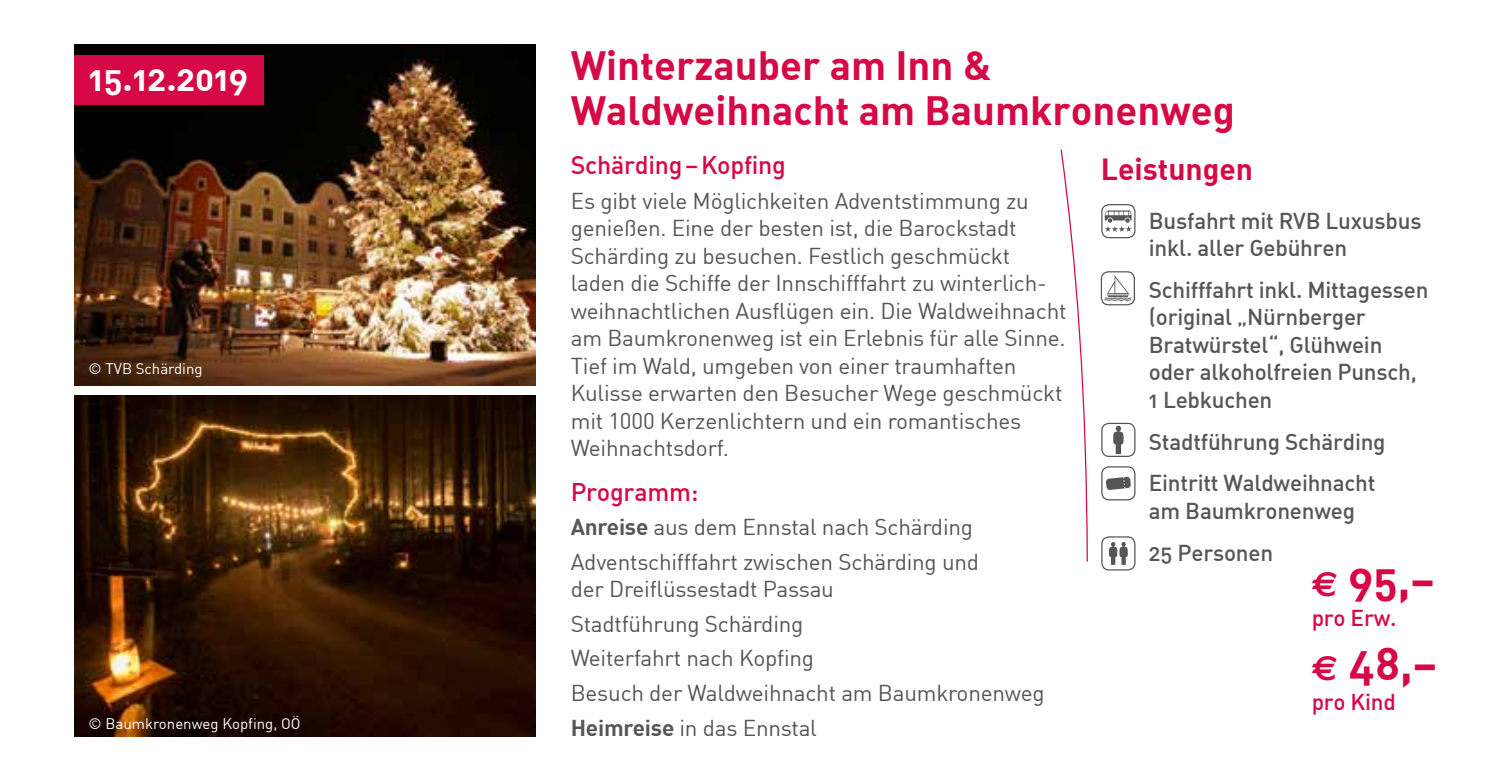
<style>
.page{position:relative;width:1489px;height:780px;background:#fff}
.page>*{position:absolute;margin:0;border:0;box-sizing:border-box;transform-origin:0 0}
.t1{font:45px "DIN Bold Alternate";color:#d60846}
.t2{font:40px/45px "DIN Bold Alternate";color:#d60846}
.t3{font:35px "DIN Bold Alternate";letter-spacing:-.01em;color:#fff}
.t4{font:30px "DIN Bold Alternate";color:#d60846}
.t5{font:25px "DIN Medium Alternate";letter-spacing:-.01em;color:#d60846}
.t6{font:22.5px/27.5px "DIN";letter-spacing:-.01em;color:#565656}
.t7{font:22.5px/27.5px "DIN Medium Alternate";letter-spacing:-.01em;color:#565656}
.t8{font:22.5px "DIN Medium Alternate";letter-spacing:-.01em;color:#d60846}
.t9{font:15px "DIN";color:#fff}
.s1{font-weight:700}
.s2{font-family:"Euro Sans";font-weight:700;font-size:35px}
</style>
<div class="page">
<img style="left:74px;top:396px;width:461px;height:340px">
<img style="left:74px;top:45px;width:461px;height:340px">
<svg style="left:1060px;top:149px;width:28px;height:413px"></svg>
<div style="left:74px;top:55px;width:190px;height:50px;background:#d60846"></div>
<div style="left:1101px;top:536px;width:34px;height:34px;border:1px solid #565656;border-radius:7px"></div>
<svg style="left:1109px;top:542px;width:18px;height:23px"></svg>
<div style="left:1101px;top:204px;width:34px;height:34px;border:1px solid #565656;border-radius:7px"></div>
<svg style="left:1104px;top:210px;width:27px;height:22px"></svg>
<svg style="left:1106px;top:476px;width:24px;height:14px"></svg>
<div style="left:1101px;top:466px;width:34px;height:34px;border:1px solid #565656;border-radius:7px"></div>
<div style="left:1101px;top:423px;width:34px;height:34px;border:1px solid #565656;border-radius:7px"></div>
<svg style="left:1113px;top:425px;width:10px;height:29px"></svg>
<svg style="left:1104px;top:275px;width:27px;height:27px"></svg>
<div style="left:1100px;top:271px;width:34px;height:34px;border:1px solid #565656;border-radius:7px"></div>
<h3 class="t3" style="left:89px;top:55px;width:161px">15.12.2019</h3>
<p class="t9" style="left:89px;top:359px;width:115px">© TVB Schärding</p>
<p class="t9" style="left:89px;top:714px;width:213px">© Baumkronenweg Kopfing, OÖ</p>
<h2 class="t2" style="left:570px;top:41px;width:665px">Winterzauber am Inn &amp;<br>Waldweihnacht am Baumkronenweg</h2>
<p class="t5" style="left:570px;top:149px;width:217px">Schärding–Kopfing</p>
<p class="t6" style="left:570px;top:186px;width:497px">Es gibt viele Möglichkeiten Adventstimmung zu genießen. Eine der besten ist, die Barockstadt Schärding zu besuchen. Festlich geschmückt laden die Schiffe der Innschifffahrt zu winterlich&shy;weihnachtlichen Ausflügen ein. Die Waldweihnacht am Baumkronenweg ist ein Erlebnis für alle Sinne.<br>Tief im Wald, umgeben von einer traumhaften Kulisse erwarten den Besucher Wege geschmückt mit 1000 Kerzenlichtern und ein romantisches Weihnachtsdorf.</p>
<p class="t5" style="left:570px;top:475px;width:129px">Programm:</p>
<p class="t6" style="left:570px;top:509px;width:410px;line-height:34.5px"><span class="s1">Anreise</span> aus dem Ennstal nach Schärding<br>Adventschifffahrt zwischen Schärding und</p>
<p class="t6" style="left:570px;top:571px;width:475px;line-height:34.5px">der Dreiflüssestadt Passau<br>Stadtführung Schärding<br>Weiterfahrt nach Kopfing<br>Besuch der Waldweihnacht am Baumkronenweg<br><span class="s1">Heimreise</span> in das Ennstal</p>
<h3 class="t4" style="left:1100px;top:149px;width:154px">Leistungen</h3>
<p class="t7" style="left:1148px;top:206px;width:274px">Busfahrt mit RVB Luxusbus inkl. aller Gebühren</p>
<p class="t7" style="left:1148px;top:275px;width:281px">Schifffahrt inkl. Mittagessen (original „Nürnberger<br>Bratwürstel“, Glühwein oder alkoholfreien Punsch,<br>1 Lebkuchen</p>
<p class="t7" style="left:1148px;top:420px;width:238px;line-height:41.8px">Stadtführung Schärding<br>Eintritt Waldweihnacht</p>
<p class="t7" style="left:1148px;top:489px;width:208px;line-height:41.8px">am Baumkronenweg<br>25 Personen</p>
<h1 class="t1" style="left:1311px;top:550px;width:125px"><span class="s2">€</span> 95,–</h1>
<p class="t8" style="left:1311px;top:603px;width:86px">pro Erw.</p>
<h1 class="t1" style="left:1311px;top:634px;width:127px"><span class="s2">€</span> 48,–</h1>
<p class="t8" style="left:1311px;top:687px;width:86px">pro Kind</p>
</div>
